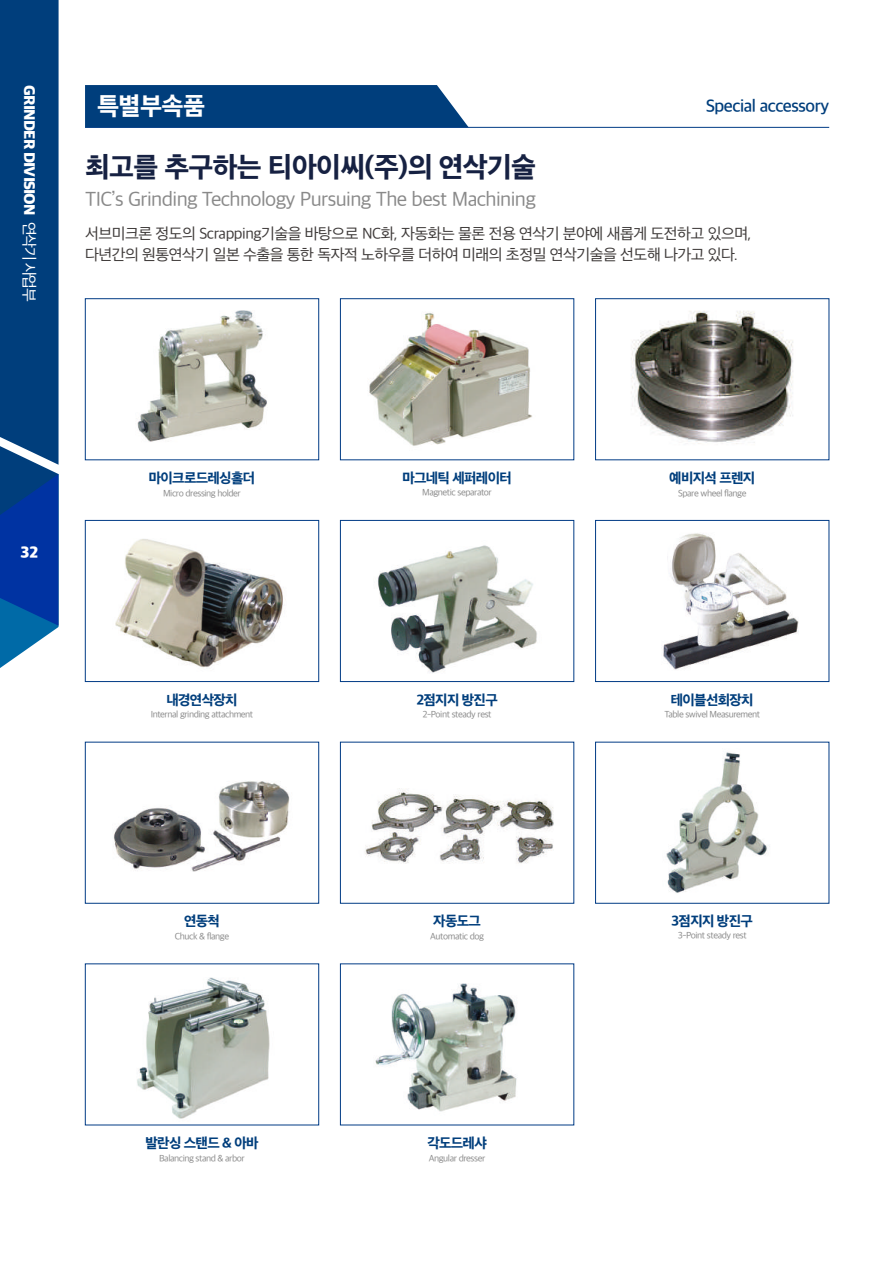
<style>
.page{position:relative;width:893px;height:1263px;background:#fff}
.page>*{position:absolute;margin:0;border:0;box-sizing:border-box;transform-origin:0 0}
.t1{font:27px "SD Gothic Neoa h Ex Bd";letter-spacing:-.025em;color:#162142}
.t2{font:24px "SD Gothic Neoa h Ex Bd";letter-spacing:-.025em;color:#fff}
.t3{font:19.5px "SD Gothic Neoa d Rg";letter-spacing:-.03em;color:#898989}
.t4{font:16.5px "SD Gothic Neoa f Sm";letter-spacing:-.025em;color:#003e7c}
.t5{font:15px/21px "SD Gothic Neoa d Rg";letter-spacing:-.03em;color:#3f3b3a}
.t6{font:15px "SD Gothic Neoa i Hv";letter-spacing:-.05em;color:#fff}
.t7{font:13.5px "SD Gothic Neoa h Ex Bd";letter-spacing:-.05em;color:#003e7c}
.t8{font:9px "SD Gothic Neoa d Rg";letter-spacing:-.05em;color:#898989}
.s1{font-family:"SD Gothic Neoa d Rg"}
</style>
<div class="page">
<svg style="left:85px;top:85px;width:384px;height:42px;background:#0a4581"></svg>
<hr style="left:85px;top:127px;width:744px;height:1px;background:#003b85">
<img style="left:137px;top:310px;width:130px;height:132px">
<div style="left:85px;top:298px;width:234px;height:162px;border:1px solid #003b85"></div>
<img style="left:369px;top:313px;width:163px;height:133px">
<div style="left:340px;top:298px;width:234px;height:162px;border:1px solid #003b85"></div>
<img style="left:137px;top:977px;width:133px;height:142px">
<div style="left:85px;top:964px;width:234px;height:161px;border:1px solid #003b85"></div>
<img style="left:375px;top:983px;width:142px;height:129px">
<img style="left:631px;top:311px;width:162px;height:133px">
<div style="left:595px;top:298px;width:234px;height:162px;border:1px solid #003b85"></div>
<img style="left:115px;top:539px;width:168px;height:129px">
<div style="left:85px;top:520px;width:234px;height:162px;border:1px solid #003b85"></div>
<img style="left:378px;top:545px;width:159px;height:128px">
<div style="left:340px;top:520px;width:234px;height:162px;border:1px solid #003b85"></div>
<img style="left:663px;top:533px;width:136px;height:137px">
<div style="left:595px;top:520px;width:234px;height:162px;border:1px solid #003b85"></div>
<img style="left:113px;top:781px;width:177px;height:91px">
<div style="left:85px;top:742px;width:234px;height:161px;border:1px solid #003b85"></div>
<img style="left:365px;top:788px;width:189px;height:76px">
<img style="left:666px;top:752px;width:104px;height:141px">
<svg style="left:0;top:0;width:59px;height:668px;background:#0c488b"></svg>
<h3 class="t6" style="left:37px;top:85px;width:218px;rotate:90deg">GRINDER DIVISION <span class="s1">연삭기 사업부</span></h3>
<h2 class="t2" style="left:97px;top:94px;width:110px">특별부속품</h2>
<h1 class="t1" style="left:85px;top:154px;width:452px">최고를 추구하는 티아이씨(주)의 연삭기술</h1>
<h3 class="t3" style="left:85px;top:190px;width:452px">TIC’s Grinding Technology Pursuing The best Machining</h3>
<h3 class="t5" style="left:85px;top:223px;width:668px">서브미크론 정도의 Scrapping기술을 바탕으로 NC화, 자동화는 물론 전용 연삭기 분야에 새롭게 도전하고 있으며, 다년간의 원통연삭기 일본 수출을 통한 독자적 노하우를 더하여 미래의 초정밀 연삭기술을 선도해 나가고 있다.</h3>
<h3 class="t4" style="left:706px;top:97px;width:125px">Special accessory</h3>
<h3 class="t6" style="left:21px;top:545px;width:19px">32</h3>
<h3 class="t7" style="left:149px;top:471px;width:108px">마이크로드레싱홀더</h3>
<p class="t8" style="left:163px;top:488px;width:79px">Micro dressing holder</p>
<h3 class="t7" style="left:166px;top:693px;width:73px">내경연삭장치</h3>
<p class="t8" style="left:151px;top:710px;width:104px">Internal grinding attachment</p>
<h3 class="t7" style="left:402px;top:471px;width:111px">마그네틱 세퍼레이터</h3>
<p class="t8" style="left:422px;top:487px;width:71px">Magnetic separator</p>
<h3 class="t7" style="left:416px;top:693px;width:83px">2점지지 방진구</h3>
<p class="t8" style="left:423px;top:710px;width:70px">2-Point steady rest</p>
<h3 class="t7" style="left:669px;top:471px;width:87px">예비지석 프렌지</h3>
<p class="t8" style="left:678px;top:488px;width:70px">Spare wheel flange</p>
<h3 class="t7" style="left:671px;top:693px;width:84px">테이블선회장치</h3>
<p class="t8" style="left:664px;top:710px;width:97px">Table swivel Measurement</p>
<h3 class="t7" style="left:184px;top:914px;width:37px">연동척</h3>
<p class="t8" style="left:175px;top:932px;width:56px">Chuck &amp; flange</p>
<h3 class="t7" style="left:433px;top:914px;width:49px">자동도그</h3>
<p class="t8" style="left:430px;top:932px;width:55px">Automatic dog</p>
<h3 class="t7" style="left:672px;top:915px;width:83px">3점지지 방진구</h3>
<p class="t8" style="left:678px;top:931px;width:71px">3-Point steady rest</p>
<h3 class="t7" style="left:146px;top:1136px;width:114px">발란싱 스탠드 &amp; 아바</h3>
<p class="t8" style="left:159px;top:1153px;width:87px">Balancing stand &amp; arbor</p>
<h3 class="t7" style="left:427px;top:1136px;width:61px">각도드레샤</h3>
<p class="t8" style="left:429px;top:1153px;width:58px">Angular dresser</p>
</div>
